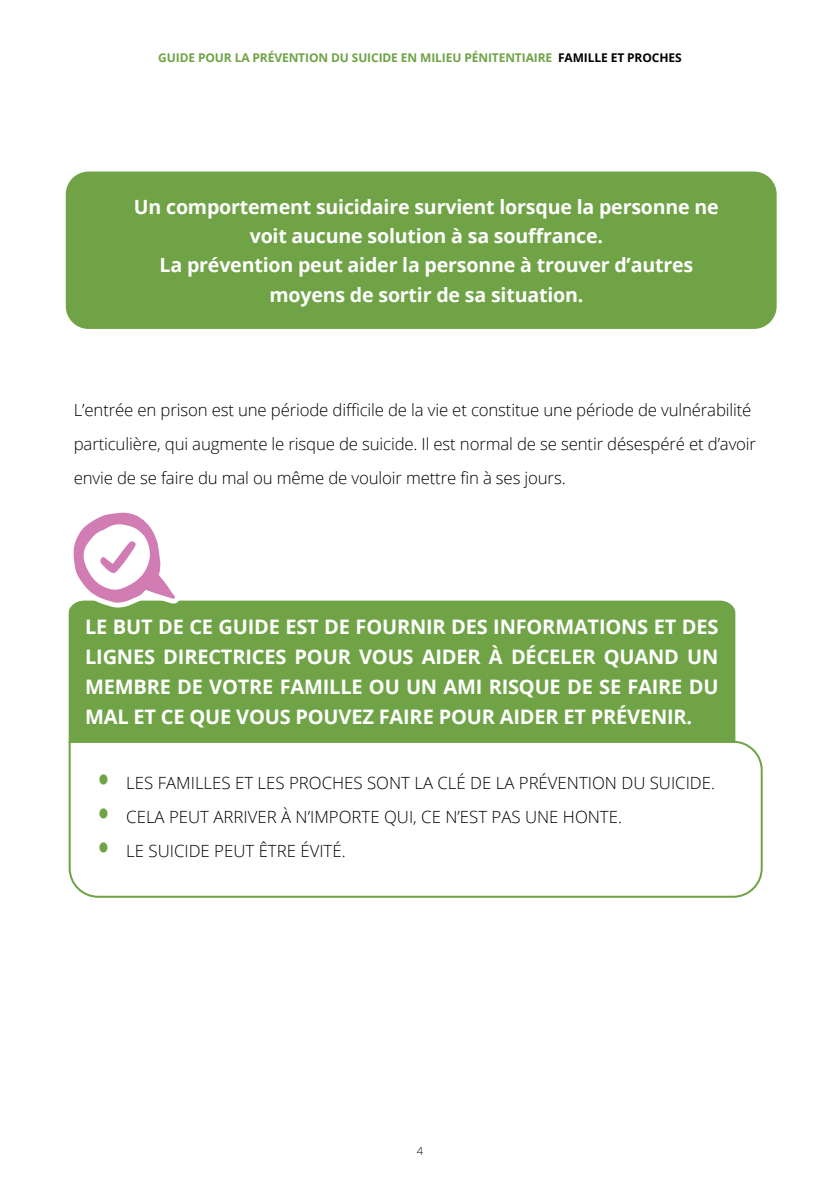
<style>
.page{position:relative;width:840px;height:1191px;background:#fff}
.page>*{position:absolute;margin:0;border:0;box-sizing:border-box;transform-origin:0 0}
.Heading_1{font:700 20px/30px "Open Sans";letter-spacing:-.01em;color:#fff;text-align:justify}
.Destacat{font:700 19.6px/29.4px "Open Sans";letter-spacing:-.01em;color:#fff;text-align:center}
.Text{font:300 16.8px/34px "Open Sans";letter-spacing:-.01em;color:#000}
.t1{font:700 12px "Open Sans";letter-spacing:-.01em;color:#6fa346}
.t2{font:300 11.2px "Open Sans";color:#000}
.s1{color:#000}
</style>
<div class="page">
<svg style="left:68px;top:740px;width:695px;height:158px"></svg>
<div style="left:68px;top:600px;width:668px;height:143px;background:#6fa346"></div>
<svg style="left:69px;top:512px;width:111px;height:96px"></svg>
<div style="left:66px;top:171px;width:710px;height:158px;background:#6fa346;border-radius:23px"></div>
<svg style="left:100px;top:774px;width:8px;height:10px"></svg>
<svg style="left:100px;top:808px;width:8px;height:10px"></svg>
<svg style="left:100px;top:842px;width:8px;height:10px"></svg>
<p class="t1" style="left:158px;top:49px;width:524px">GUIDE POUR LA PRÉVENTION DU SUICIDE EN MILIEU PÉNITENTIAIRE <span class="s1">FAMILLE ET PROCHES</span></p>
<p class="Destacat" style="left:134px;top:191px;width:586px">Un comportement suicidaire survient lorsque la personne ne voit aucune solution à sa souffrance.</p>
<p class="Destacat" style="left:159px;top:250px;width:535px">La prévention peut aider la personne à trouver d’autres moyens de sortir de sa situation.</p>
<p class="Text" style="left:74px;top:392px;width:683px">L’entrée en prison est une période difficile de la vie et constitue une période de vulnérabilité particulière, qui augmente le risque de suicide. Il est normal de se sentir désespéré et d’avoir envie de se faire du mal ou même de vouloir mettre fin à ses jours.</p>
<p class="Heading_1" style="left:85px;top:611px;width:634px">LE BUT DE CE GUIDE EST DE FOURNIR DES INFORMATIONS ET DES LIGNES DIRECTRICES POUR VOUS AIDER À DÉCELER QUAND UN MEMBRE DE VOTRE FAMILLE OU UN AMI RISQUE DE SE FAIRE DU MAL ET CE QUE VOUS POUVEZ FAIRE POUR AIDER ET PRÉVENIR.</p>
<p class="Text" style="left:126px;top:765px;width:590px">LES FAMILLES ET LES PROCHES SONT LA CLÉ DE LA PRÉVENTION DU SUICIDE.</p>
<p class="Text" style="left:126px;top:799px;width:497px">CELA PEUT ARRIVER À N’IMPORTE QUI, CE N’EST PAS UNE HONTE.</p>
<p class="Text" style="left:126px;top:833px;width:221px">LE SUICIDE PEUT ÊTRE ÉVITÉ.</p>
<p class="t2" style="left:416px;top:1143px;width:8px">4</p>
</div>
